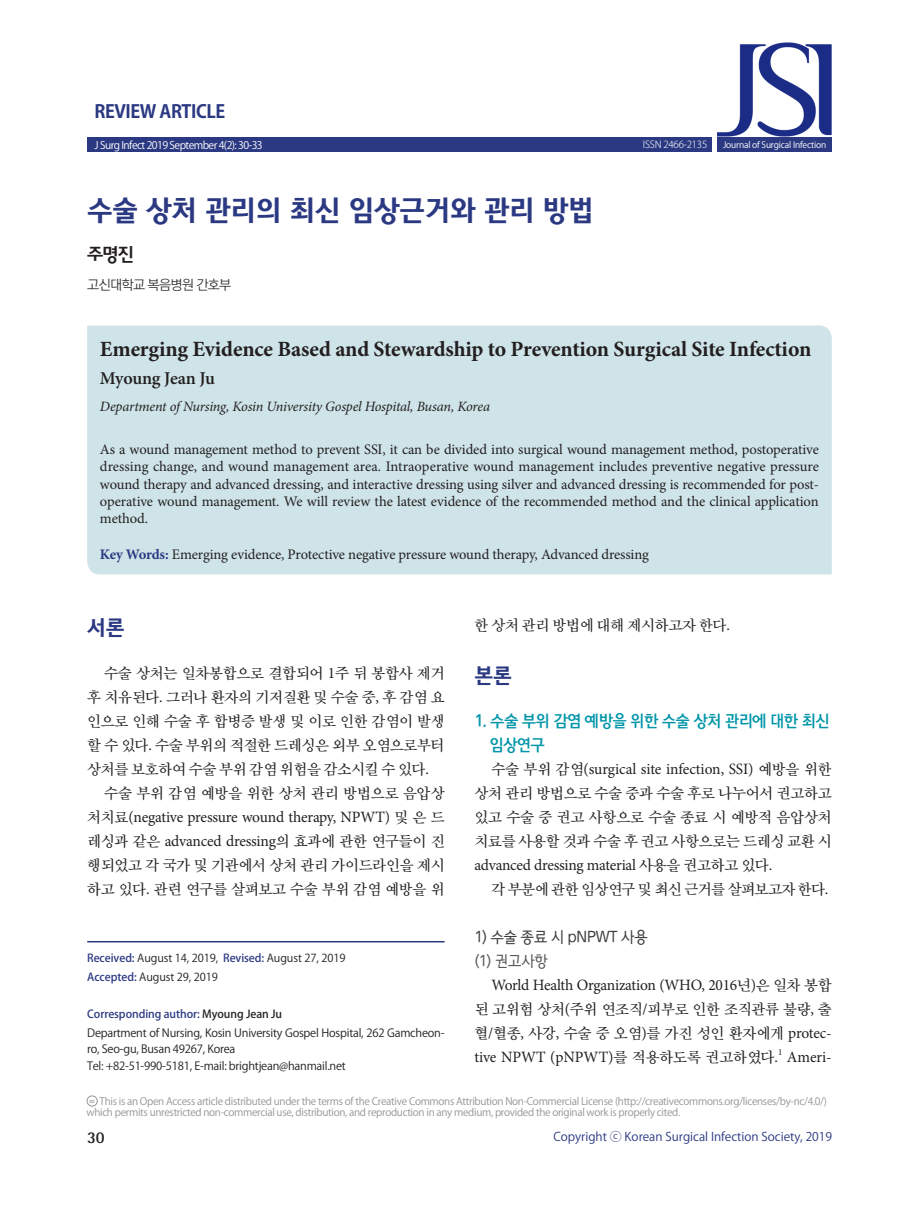
<style>
.page{position:relative;width:919px;height:1217px;background:#fff}
.page>*{position:absolute;margin:0;border:0;box-sizing:border-box;transform-origin:0 0}
.목차-영문제목{font:28.5px "Rix J Go B";letter-spacing:-.01em;color:#2b3982}
.목차-영문제목-2{font:700 21.75px "Minion Pro";letter-spacing:-.01em;color:#231f20}
.목차-영문제목-3{font:21px "Rix J Go B";color:#2b3982}
.목차-영문제목-4{font:700 18px "Koz Go Pro";letter-spacing:-.025em;color:#2b3982}
.목차-영문제목-5{font:600 18px "Minion Pro";letter-spacing:-.015em;color:#231f20}
.목차-영문제목-6{font:18px "Rix BGB";color:#231f20}
.목차-영문제목-7{font:16.5px/24px "Rix J Go M";letter-spacing:-.05em;color:#0095a9}
.t1{font:700 16.5px "Rotis Semi Sans Std";color:#231f20}
.목차-영문제목-8{font:15.75px "Sand Tm";letter-spacing:-.015em;color:#231f20}
.목차-영문제목-9{font:15.75px "Minion Pro";letter-spacing:-.015em;color:#231f20}
.목차-영문제목-10{font:15.75px "Rix J Go L";letter-spacing:-.05em;color:#3e3e3f}
.목차-영문제목-11{font:15.75px "Rix J Go L";color:#57585a}
.목차-영문제목-12{font:14.55px/17.2px "Minion Pro";letter-spacing:-.01em;color:#231f20;text-align:justify}
.목차-영문제목-13{font:italic 14.25px "Minion Pro";letter-spacing:-.02em;color:#231f20}
.목차-영문제목-14{font:13.5px "Rix M Go L";letter-spacing:-.05em;color:#231f20}
.t2{font:12px "Koz Go Pro";color:#2b3982}
.목차-영문제목-15{font:11.25px/16.5px "Koz Go Pro";letter-spacing:-.02em;color:#231f20}
.목차-영문제목-16{font:10.95px/18.6px "Koz Go Pro";letter-spacing:-.005em;color:#231f20}
.목차-영문제목-17{font:500 10.95px "Koz Go Pro";letter-spacing:-.005em;color:#2b3982}
.목차-영문제목-18{font:10.5px "Koz Go Pro";letter-spacing:-.055em;color:#fff}
.목차-영문제목-19{font:10.2px/11.4px "Koz Go Pro";letter-spacing:-.03em;color:#939598}
.목차-영문제목-20{font:300 9.75px "Koz Go Pro";letter-spacing:-.025em;color:#fff}
.목차-영문제목-21{font:9.15px "Minion Pro";color:#231f20}
.목차-영문제목-22{font:8.7px "Koz Go Pro";letter-spacing:-.02em;color:#fff}
.t3{font:4.2px "Gothic 725 BT Black A";color:#939598}
.s1{font-weight:700;color:#2b3982}
.s2{font-family:"Minion Pro"}
.s3{font-family:"Sand Tm"}
.s4{font-weight:500;color:#2b3982}
.s5{color:#231f20}
</style>
<div class="page">
<div style="left:87px;top:137px;width:625px;height:15px;background:#2b3982"></div>
<div style="left:717px;top:137px;width:114px;height:15px;background:#2b3982"></div>
<img style="left:717px;top:42px;width:114px;height:94px">
<hr style="left:87px;top:940px;width:357px;height:2px;background:#2b3982">
<div style="left:87px;top:1095px;width:11px;height:11px;border:1px solid #939598;border-radius:50%"></div>
<div style="left:87px;top:325px;width:744px;height:249px;background:#cfe4e9"></div>
<p class="목차-영문제목-4" style="left:95px;top:100px;width:132px">REVIEW ARTICLE</p>
<p class="목차-영문제목-18" style="left:95px;top:138px;width:169px">J Surg Infect 2019 September 4(2): 30-33</p>
<p class="목차-영문제목-20" style="left:643px;top:138px;width:66px">ISSN 2466-2135</p>
<p class="목차-영문제목-22" style="left:723px;top:139px;width:105px">Journal of Surgical Infection</p>
<p class="목차-영문제목" style="left:87px;top:193px;width:508px">수술 상처 관리의 최신 임상근거와 관리 방법</p>
<p class="목차-영문제목-6" style="left:87px;top:243px;width:48px">주명진</p>
<p class="목차-영문제목-14" style="left:87px;top:277px;width:146px">고신대학교 복음병원 간호부</p>
<p class="목차-영문제목-2" style="left:100px;top:334px;width:712px">Emerging Evidence Based and Stewardship to Prevention Surgical Site Infection</p>
<p class="목차-영문제목-5" style="left:100px;top:366px;width:116px">Myoung Jean Ju</p>
<p class="목차-영문제목-13" style="left:100px;top:397px;width:391px">Department of Nursing, Kosin University Gospel Hospital, Busan, Korea</p>
<p class="목차-영문제목-12" style="left:100px;top:441px;width:720px">As a wound management method to prevent SSI, it can be divided into surgical wound management method, postoperative dressing change, and wound management area. Intraoperative wound management includes preventive negative pressure wound therapy and advanced dressing, and interactive dressing using silver and advanced dressing is recommended for post&shy;operative wound management. We will review the latest evidence of the recommended method and the clinical application method.</p>
<p class="목차-영문제목-12" style="left:100px;top:546px;width:550px"><span class="s1">Key Words:</span> Emerging evidence, Protective negative pressure wound therapy, Advanced dressing</p>
<p class="목차-영문제목-8" style="left:474px;top:617px;width:257px">한 상처 관리 방법에 대해 제시하고자 한다<span class="s2">.</span></p>
<p class="목차-영문제목-3" style="left:474px;top:662px;width:39px">본론</p>
<p class="목차-영문제목-7" style="left:489px;top:709px;width:342px;text-indent:-15px">1. 수술 부위 감염 예방을 위한 수술 상처 관리에 대한 최신 임상연구</p>
<p class="목차-영문제목-9" style="left:491px;top:758px;width:342px"><span class="s3">수술 부위 감염</span>(surgical site infection, SSI) <span class="s3">예방을 위한</span></p>
<p class="목차-영문제목-8" style="left:474px;top:785px;width:359px">상처 관리 방법으로 수술 중과 수술 후로 나누어서 권고하고</p>
<p class="목차-영문제목-8" style="left:474px;top:809px;width:359px">있고 수술 중 권고 사항으로 수술 종료 시 예방적 음압상처</p>
<p class="목차-영문제목-8" style="left:474px;top:833px;width:359px">치료를 사용할 것과 수술 후 권고 사항으로는 드레싱 교환 시</p>
<p class="목차-영문제목-9" style="left:474px;top:854px;width:299px">advanced dressing material <span class="s3">사용을 권고하고 있다</span>.</p>
<p class="목차-영문제목-8" style="left:491px;top:881px;width:338px">각 부분에 관한 임상연구 및 최신 근거를 살펴보고자 한다<span class="s2">.</span></p>
<p class="목차-영문제목-10" style="left:474px;top:927px;width:175px">1) 수술 종료 시 pNPWT 사용</p>
<p class="목차-영문제목-11" style="left:474px;top:951px;width:75px">(1) 권고사항</p>
<p class="목차-영문제목-9" style="left:491px;top:974px;width:342px">World Health Organization (WHO, 2016<span class="s3">년</span>)<span class="s3">은 일차 봉합</span></p>
<p class="목차-영문제목-8" style="left:474px;top:1001px;width:359px">된 고위험 상처<span class="s2">(</span>주위 연조직<span class="s2">/</span>피부로 인한 조직관류 불량<span class="s2">,</span> 출</p>
<p class="목차-영문제목-8" style="left:474px;top:1025px;width:359px">혈<span class="s2">/</span>혈종<span class="s2">,</span> 사강<span class="s2">,</span> 수술 중 오염<span class="s2">)</span>를 가진 성인 환자에게 <span class="s2">protec-</span></p>
<p class="목차-영문제목-9" style="left:474px;top:1046px;width:305px">tive NPWT (pNPWT)<span class="s3">를 적용하도록 권고하였다</span>.</p>
<p class="목차-영문제목-21" style="left:778px;top:1045px;width:6px">1</p>
<p class="목차-영문제목-9" style="left:786px;top:1046px;width:46px">Ameri-</p>
<p class="목차-영문제목-3" style="left:87px;top:614px;width:39px">서론</p>
<p class="목차-영문제목-8" style="left:104px;top:665px;width:342px">수술 상처는 일차봉합으로 결합되어 <span class="s2">1</span>주 뒤 봉합사 제거</p>
<p class="목차-영문제목-8" style="left:87px;top:689px;width:359px">후 치유된다<span class="s2">.</span> 그러나 환자의 기저질환 및 수술 중<span class="s2">,</span> 후 감염 요</p>
<p class="목차-영문제목-8" style="left:87px;top:713px;width:359px">인으로 인해 수술 후 합병증 발생 및 이로 인한 감염이 발생</p>
<p class="목차-영문제목-8" style="left:87px;top:737px;width:359px">할 수 있다<span class="s2">.</span> 수술 부위의 적절한 드레싱은 외부 오염으로부터</p>
<p class="목차-영문제목-8" style="left:87px;top:761px;width:343px">상처를 보호하여 수술 부위 감염 위험을 감소시킬 수 있다<span class="s2">.</span></p>
<p class="목차-영문제목-8" style="left:104px;top:785px;width:342px">수술 부위 감염 예방을 위한 상처 관리 방법으로 음압상</p>
<p class="목차-영문제목-9" style="left:87px;top:806px;width:359px"><span class="s3">처치료</span>(negative pressure wound therapy, NPWT) <span class="s3">및 은 드</span></p>
<p class="목차-영문제목-8" style="left:87px;top:833px;width:359px">레싱과 같은 <span class="s2">advanced dressing</span>의 효과에 관한 연구들이 진</p>
<p class="목차-영문제목-8" style="left:87px;top:857px;width:359px">행되었고 각 국가 및 기관에서 상처 관리 가이드라인을 제시</p>
<p class="목차-영문제목-8" style="left:87px;top:881px;width:359px">하고 있다<span class="s2">.</span> 관련 연구를 살펴보고 수술 부위 감염 예방을 위</p>
<p class="목차-영문제목-16" style="left:87px;top:948px;width:260px"><span class="s4">Received:</span> August 14, 2019, <span class="s4">Revised:</span> August 27, 2019<br><span class="s4">Accepted:</span> August 29, 2019</p>
<p class="목차-영문제목-17" style="left:87px;top:1006px;width:196px">Corresponding author: <span class="s5">Myoung Jean Ju</span></p>
<p class="목차-영문제목-15" style="left:87px;top:1024px;width:359px">Department of Nursing, Kosin University Gospel Hospital, 262 Gamcheon&shy;ro, Seo-gu, Busan 49267, Korea<br>Tel: +82-51-990-5181, E-mail: brightjean@hanmail.net</p>
<p class="t3" style="left:89px;top:1098px;width:7px">CC</p>
<p class="목차-영문제목-19" style="left:86px;top:1095px;width:742px;text-indent:13px">This is an Open Access article distributed under the terms of the Creative Commons Attribution Non-Commercial License (http://creativecommons.org/licenses/by-nc/4.0/) which permits unrestricted non-commercial use, distribution, and reproduction in any medium, provided the original work is properly cited.</p>
<p class="t1" style="left:87px;top:1126px;width:19px">30</p>
<p class="t2" style="left:553px;top:1128px;width:280px">Copyright ⓒ Korean Surgical Infection Society, 2019</p>
</div>
